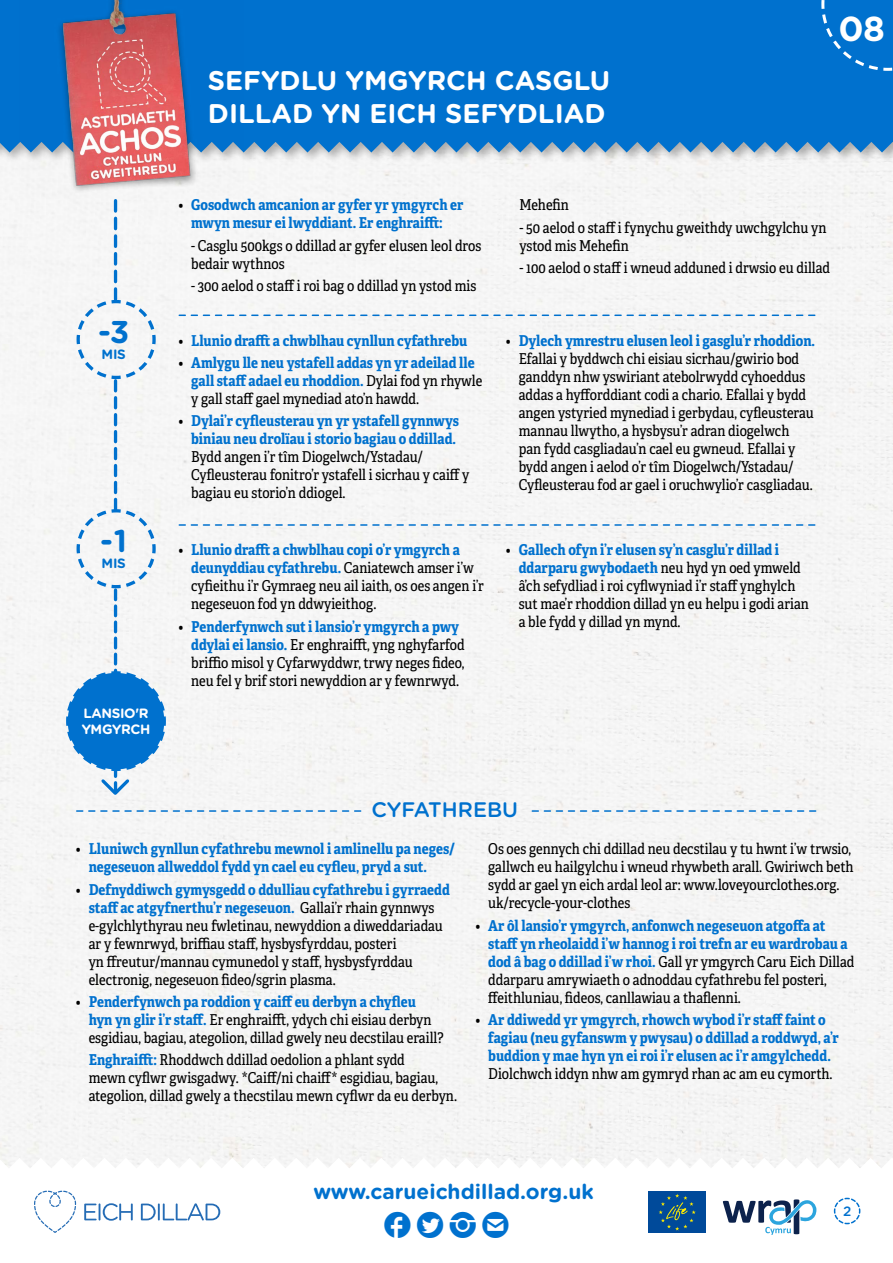
<style>
.page{position:relative;width:893px;height:1263px;background:#fff}
.page>*{position:absolute;margin:0;border:0;box-sizing:border-box;transform-origin:0 0}
.t1{font:700 34.65px "Gotham Rounded";color:#fff}
.t2{font:700 31.5px "Gotham Rounded";color:#0071ce}
.t3{font:700 27px/33px "Gotham Rounded";color:#fff}
.t4{font:26.1px "SS Social Circle";color:#0071ce}
.t5{font:700 21px "Gotham Rounded";color:#0071ce}
.t6{font:500 21px "Gotham Rounded";color:#0071ce}
.t7{font:15px/18px "Adelle Condensed";color:#000}
.t8{font:700 15px/18px "Adelle Condensed";color:#0071ce}
.t9{font:700 13.5px/16.5px "Gotham Rounded";letter-spacing:-.025em;color:#fff}
.t10{font:700 13.5px "Gotham Rounded";letter-spacing:-.025em;color:#0071ce}
.t11{font:500 13.5px "Gotham Rounded";color:#0071ce}
.s1{font-weight:400;color:#000}
.s2{font-weight:700;color:#0071ce}
</style>
<div class="page">
<div style="left:0;top:164px;width:893px;height:1004px;background:#f5f5f5"></div>
<svg style="left:833px;top:1197px;width:28px;height:28px"></svg>
<svg style="left:34px;top:1191px;width:42px;height:42px"></svg>
<svg style="left:84px;top:1203px;width:49px;height:18px"></svg>
<svg style="left:141px;top:1203px;width:79px;height:17px"></svg>
<div style="left:649px;top:1191px;width:57px;height:42px;background:#004a9a"></div>
<svg style="left:659px;top:1194px;width:37px;height:36px"></svg>
<svg style="left:723px;top:1199px;width:93px;height:36px"></svg>
<svg style="left:179px;top:315px;width:636px;height:1px"></svg>
<svg style="left:179px;top:524px;width:636px;height:2px"></svg>
<div style="left:0;top:0;width:893px;height:164px;background:#000;opacity:.3"></div>
<div style="left:0;top:0;width:893px;height:152px;background:#0071ce"></div>
<img style="left:19px;top:0;width:224px;height:199px">
<div style="left:820px;top:0;width:73px;height:72px;background:#0071ce"></div>
<svg style="left:64px;top:201px;width:104px;height:597px"></svg>
<svg style="left:77px;top:810px;width:284px;height:2px"></svg>
<svg style="left:532px;top:810px;width:284px;height:2px"></svg>
<h3 class="t3" style="left:208px;top:63px;width:404px">SEFYDLU YMGYRCH CASGLU<br>DILLAD YN EICH SEFYDLIAD</h3>
<h1 class="t1" style="left:839px;top:3px;width:48px">08</h1>
<h2 class="t2" style="left:98px;top:308px;width:33px">-3</h2>
<p class="t10" style="left:102px;top:345px;width:26px">MIS</p>
<h2 class="t2" style="left:100px;top:518px;width:28px">-1</h2>
<p class="t10" style="left:102px;top:554px;width:26px">MIS</p>
<p class="t9" style="left:82px;top:704px;width:70px">LANSIO'R<br>YMGYRCH</p>
<p class="t8" style="left:178px;top:195px;width:286px;text-align:center"><span class="s1">•</span> Gosodwch amcanion ar gyfer yr ymgyrch er mwyn mesur ei lwyddiant. Er enghraifft:</p>
<p class="t7" style="left:191px;top:236px;width:292px">- Casglu 500kgs o ddillad ar gyfer elusen leol dros bedair wythnos</p>
<p class="t7" style="left:191px;top:276px;width:287px">- 300 aelod o staff i roi bag o ddillad yn ystod mis</p>
<p class="t8" style="left:178px;top:331px;width:290px"><span class="s1">•</span> Llunio drafft a chwblhau cynllun cyfathrebu</p>
<p class="t8" style="left:191px;top:353px;width:293px;text-indent:-13px"><span class="s1">•</span> Amlygu lle neu ystafell addas yn yr adeilad lle gall staff adael eu rhoddion. <span class="s1">Dylai fod yn rhywle y gall staff gael mynediad ato’n hawdd.</span></p>
<p class="t8" style="left:178px;top:411px;width:282px;text-align:right"><span class="s1">•</span> Dylai’r cyfleusterau yn yr ystafell gynnwys biniau neu drolïau i storio bagiau o ddillad.</p>
<p class="t7" style="left:191px;top:447px;width:280px">Bydd angen i’r tîm Diogelwch/Ystadau/<br>Cyfleusterau fonitro’r ystafell i sicrhau y caiff y bagiau eu storio’n ddiogel.</p>
<p class="t7" style="left:191px;top:541px;width:294px;text-indent:-13px">• <span class="s2">Llunio drafft a chwblhau copi o’r ymgyrch a deunyddiau cyfathrebu.</span> Caniatewch amser i’w cyfieithu i’r Gymraeg neu ail iaith, os oes angen i’r negeseuon fod yn ddwyieithog.</p>
<p class="t7" style="left:191px;top:617px;width:275px;text-indent:-13px">• <span class="s2">Penderfynwch sut i lansio’r ymgyrch a pwy ddylai ei lansio.</span> Er enghraifft, yng nghyfarfod briffio misol y Cyfarwyddwr, trwy neges fideo, neu fel y brif stori newyddion ar y fewnrwyd.</p>
<p class="t7" style="left:519px;top:195px;width:51px">Mehefin</p>
<p class="t7" style="left:519px;top:218px;width:309px">- 50 aelod o staff i fynychu gweithdy uwchgylchu yn ystod mis Mehefin</p>
<p class="t7" style="left:519px;top:258px;width:312px">- 100 aelod o staff i wneud adduned i drwsio eu dillad</p>
<p class="t7" style="left:519px;top:331px;width:298px;text-indent:-13px">• <span class="s2">Dylech ymrestru elusen leol i gasglu’r rhoddion.<br></span>Efallai y byddwch chi eisiau sicrhau/gwirio bod ganddyn nhw yswiriant atebolrwydd cyhoeddus addas a hyfforddiant codi a chario. Efallai y bydd angen ystyried mynediad i gerbydau, cyfleusterau mannau llwytho, a hysbysu’r adran diogelwch pan fydd casgliadau’n cael eu gwneud. Efallai y bydd angen i aelod o’r tîm Diogelwch/Ystadau/ Cyfleusterau fod ar gael i oruchwylio’r casgliadau.</p>
<p class="t7" style="left:519px;top:541px;width:292px;text-indent:-13px">• <span class="s2">Gallech ofyn i’r elusen sy’n casglu’r dillad i ddarparu gwybodaeth</span> neu hyd yn oed ymweld â’ch sefydliad i roi cyflwyniad i’r staff ynghylch sut mae’r rhoddion dillad yn eu helpu i godi arian a ble fydd y dillad yn mynd.</p>
<h3 class="t6" style="left:371px;top:795px;width:148px">CYFATHREBU</h3>
<p class="t8" style="left:89px;top:839px;width:368px;text-indent:-13px"><span class="s1">•</span> Lluniwch gynllun cyfathrebu mewnol i amlinellu pa neges/ negeseuon allweddol fydd yn cael eu cyfleu, pryd a sut.</p>
<p class="t7" style="left:89px;top:880px;width:363px;text-indent:-13px">• <span class="s2">Defnyddiwch gymysgedd o ddulliau cyfathrebu i gyrraedd staff ac atgyfnerthu’r negeseuon.</span> Gallai’r rhain gynnwys e-gylchlythyrau neu fwletinau, newyddion a diweddariadau ar y fewnrwyd, briffiau staff, hysbysfyrddau, posteri<br>yn ffreutur/mannau cymunedol y staff, hysbysfyrddau electronig, negeseuon fideo/sgrin plasma.</p>
<p class="t7" style="left:89px;top:992px;width:356px;text-indent:-13px">• <span class="s2">Penderfynwch pa roddion y caiff eu derbyn a chyfleu hyn yn glir i’r staff.</span> Er enghraifft, ydych chi eisiau derbyn esgidiau, bagiau, ategolion, dillad gwely neu decstilau eraill?</p>
<p class="t7" style="left:89px;top:1050px;width:370px"><span class="s2">Enghraifft:</span> Rhoddwch ddillad oedolion a phlant sydd<br>mewn cyflwr gwisgadwy. *Caiff/ni chaiff* esgidiau, bagiau, ategolion, dillad gwely a thecstilau mewn cyflwr da eu derbyn.</p>
<p class="t7" style="left:488px;top:839px;width:367px">Os oes gennych chi ddillad neu decstilau y tu hwnt i’w trwsio, gallwch eu hailgylchu i wneud rhywbeth arall. Gwiriwch beth sydd ar gael yn eich ardal leol ar: www.loveyourclothes.org. uk/recycle-your-clothes</p>
<p class="t7" style="left:488px;top:916px;width:368px;text-indent:-13px">• <span class="s2">Ar ôl lansio’r ymgyrch, anfonwch negeseuon atgoffa at staff yn rheolaidd i’w hannog i roi trefn ar eu wardrobau a dod â bag o ddillad i’w rhoi.</span> Gall yr ymgyrch Caru Eich Dillad ddarparu amrywiaeth o adnoddau cyfathrebu fel posteri, ffeithluniau, fideos, canllawiau a thaflenni.</p>
<p class="t8" style="left:488px;top:1010px;width:352px;text-indent:-13px"><span class="s1">•</span> Ar ddiwedd yr ymgyrch, rhowch wybod i’r staff faint o fagiau (neu gyfanswm y pwysau) o ddillad a roddwyd, a’r buddion y mae hyn yn ei roi i’r elusen ac i’r amgylchedd.</p>
<p class="t7" style="left:488px;top:1064px;width:346px">Diolchwch iddyn nhw am gymryd rhan ac am eu cymorth.</p>
<h3 class="t5" style="left:313px;top:1176px;width:282px">www.carueichdillad.org.uk</h3>
<h3 class="t4" style="left:384px;top:1211px;width:60px">FACEBOOK TWITTER</h3>
<h3 class="t4" style="left:482px;top:1211px;width:28px">✉</h3>
<p class="t11" style="left:843px;top:1201px;width:10px">2</p>
</div>
